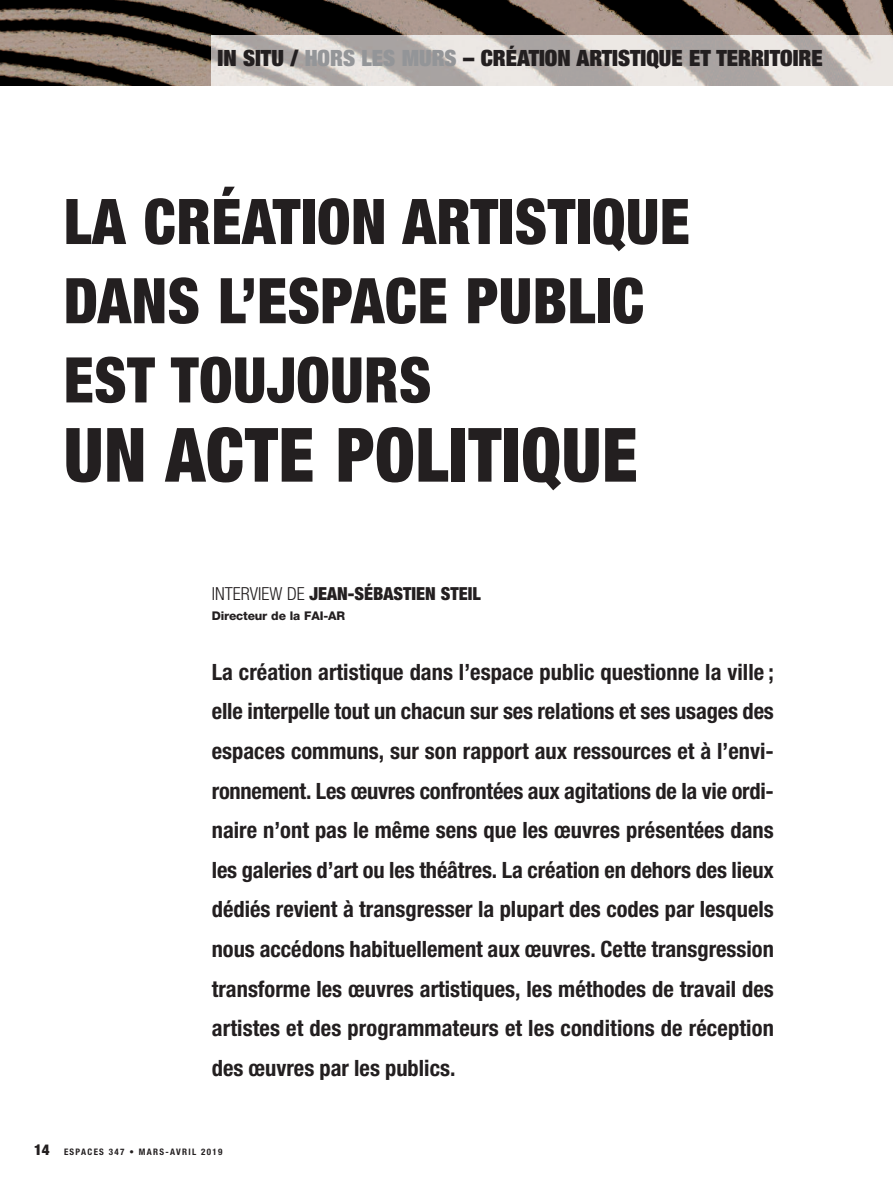
<style>
.page{position:relative;width:893px;height:1178px;background:#fff}
.page>*{position:absolute;margin:0;border:0;box-sizing:border-box;transform-origin:0 0}
.t1{font:900 condensed 75px "Helvetica Neue";letter-spacing:.01em;color:#231f20;scale:.95 1}
.t2{font:900 condensed 63px/79.2px "Helvetica Neue";letter-spacing:.01em;color:#231f20;scale:.95 1}
.t3{font:700 condensed 22.5px/39.6px "Helvetica Neue LT Std";letter-spacing:.005em;color:#231f20;text-align:justify}
.t4{font:900 expanded 22.5px "Helvetica Neue";color:#231f20}
.t5{font:900 condensed 18px "Helvetica Neue";color:#231f20}
.t6{font:800 12px "Helvetica Neue LT Std";letter-spacing:-.015em;color:#231f20}
.t7{font:700 condensed 9px "Helvetica Neue";letter-spacing:.145em;color:#231f20}
.s1{color:#939598}
.s2{font-weight:300}
.s3{font-weight:900;font-size:15px}
</style>
<div class="page">
<img style="left:0;top:0;width:893px;height:86px">
<img style="left:212px;top:36px;width:680px;height:50px">
<p class="t4" style="left:218px;top:50px;width:607px">IN SITU / <span class="s1">HORS LES MURS</span> – CRÉATION ARTISTIQUE ET TERRITOIRE</p>
<h2 class="t2" style="left:64px;top:178px;width:660px">LA CRÉATION ARTISTIQUE<br>DANS L’ESPACE PUBLIC<br>EST TOUJOURS</h2>
<h1 class="t1" style="left:64px;top:393px;width:606px">UN ACTE POLITIQUE</h1>
<p class="t5" style="left:212px;top:588px;width:271px"><span class="s2">INTERVIEW DE</span> JEAN-SÉBASTIEN STEIL</p>
<p class="t6" style="left:212px;top:612px;width:135px">Directeur de la FAI-AR</p>
<p class="t3" style="left:212px;top:654px;width:564px">La création artistique dans l’espace public questionne la ville ; elle interpelle tout un chacun sur ses relations et ses usages des espaces communs, sur son rapport aux ressources et à l’envi&shy;ronnement. Les œuvres confrontées aux agitations de la vie ordi&shy;naire n’ont pas le même sens que les œuvres présentées dans les galeries d’art ou les théâtres. La création en dehors des lieux dédiés revient à transgresser la plupart des codes par lesquels nous accédons habituellement aux œuvres. Cette transgression transforme les œuvres artistiques, les méthodes de travail des artistes et des programmateurs et les conditions de réception des œuvres par les publics.</p>
<p class="t7" style="left:34px;top:1144px;width:190px"><span class="s3">14</span> ESPACES 347 • MARS-AVRIL 2019</p>
</div>
